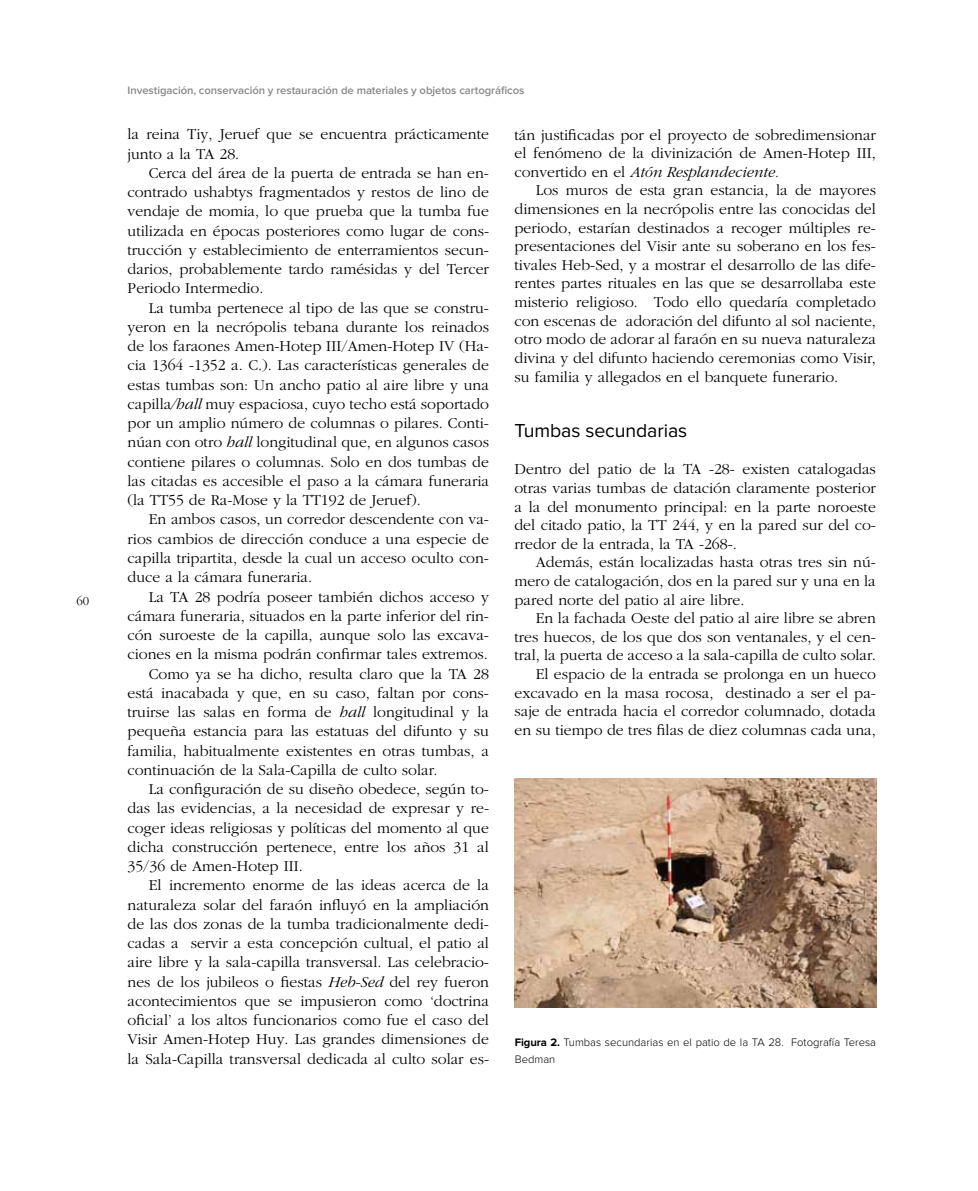
<style>
.page{position:relative;width:978px;height:1191px;background:#fff}
.page>*{position:absolute;margin:0;border:0;box-sizing:border-box;transform-origin:0 0}
.t1{font:19.5px "Proxima Nova";letter-spacing:-.005em;color:#000}
.t2{font:300 15.75px/18.6px "Garamond";color:#000;text-align:justify}
.t3{font:300 12.75px "Garamond";color:#000}
.t4{font:600 11.25px "Proxima Nova";letter-spacing:-.005em;color:#87888a}
.t5{font:300 11.25px/17.7px "Proxima Nova";color:#000}
.s1{font-style:italic}
.s2{font-weight:700}
</style>
<div class="page">
<img style="left:515px;top:778px;width:361px;height:229px">
<p class="t3" style="left:77px;top:594px;width:14px">60</p>
<p class="t4" style="left:128px;top:85px;width:398px">Investigación, conservación y restauración de materiales y objetos cartográficos</p>
<p class="t2" style="left:128px;top:125px;width:363px;line-height:19.2px">la reina Tiy, Jeruef que se encuentra prácticamente junto a la TA 28.</p>
<p class="t2" style="left:128px;top:164px;width:363px;line-height:19.2px;text-indent:21px">Cerca del área de la puerta de entrada se han en&shy;contrado ushabtys fragmentados y restos de lino de vendaje de momia, lo que prueba que la tumba fue utilizada en épocas posteriores como lugar de cons&shy;trucción y establecimiento de enterramientos secun&shy;darios, probablemente tardo ramésidas y del Tercer Periodo Intermedio.</p>
<p class="t2" style="left:128px;top:298px;width:363px;line-height:19.2px;text-indent:21px">La tumba pertenece al tipo de las que se constru&shy;yeron en la necrópolis tebana durante los reinados de los faraones Amen-Hotep III/Amen-Hotep IV (Ha&shy;cia 1364 -1352 a. C.). Las características generales de estas tumbas son: Un ancho patio al aire libre y una capilla<span class="s1">/hall</span> muy espaciosa, cuyo techo está soportado por un amplio número de columnas o pilares. Conti&shy;núan con otro <span class="s1">hall</span> longitudinal que, en algunos casos contiene pilares o columnas. Solo en dos tumbas de las citadas es accesible el paso a la cámara funeraria (la TT55 de Ra-Mose y la TT192 de Jeruef).</p>
<p class="t2" style="left:128px;top:510px;width:363px;line-height:19.2px;text-indent:21px">En ambos casos, un corredor descendente con va&shy;rios cambios de dirección conduce a una especie de capilla tripartita, desde la cual un acceso oculto con&shy;duce a la cámara funeraria.</p>
<p class="t2" style="left:149px;top:587px;width:342px">La TA 28 podría poseer también dichos acceso y</p>
<p class="t2" style="left:128px;top:607px;width:363px">cámara funeraria, situados en la parte inferior del rin-</p>
<p class="t2" style="left:128px;top:626px;width:363px">cón suroeste de la capilla, aunque solo las excava-</p>
<p class="t2" style="left:128px;top:645px;width:362px">ciones en la misma podrán confirmar tales extremos.</p>
<p class="t2" style="left:149px;top:664px;width:342px">Como ya se ha dicho, resulta claro que la TA 28</p>
<p class="t2" style="left:128px;top:684px;width:363px">está inacabada y que, en su caso, faltan por cons-</p>
<p class="t2" style="left:128px;top:703px;width:363px">truirse las salas en forma de <span class="s1">hall</span> longitudinal y la</p>
<p class="t2" style="left:128px;top:722px;width:363px">pequeña estancia para las estatuas del difunto y su</p>
<p class="t2" style="left:128px;top:741px;width:363px">familia, habitualmente existentes en otras tumbas, a</p>
<p class="t2" style="left:128px;top:761px;width:311px">continuación de la Sala-Capilla de culto solar.</p>
<p class="t2" style="left:149px;top:780px;width:342px">La configuración de su diseño obedece, según to-</p>
<p class="t2" style="left:128px;top:799px;width:363px">das las evidencias, a la necesidad de expresar y re-</p>
<p class="t2" style="left:128px;top:818px;width:363px">coger ideas religiosas y políticas del momento al que</p>
<p class="t2" style="left:128px;top:838px;width:363px">dicha construcción pertenece, entre los años 31 al</p>
<p class="t2" style="left:128px;top:857px;width:177px">35/36 de Amen-Hotep III.</p>
<p class="t2" style="left:149px;top:876px;width:342px">El incremento enorme de las ideas acerca de la</p>
<p class="t2" style="left:128px;top:895px;width:363px">naturaleza solar del faraón influyó en la ampliación</p>
<p class="t2" style="left:128px;top:915px;width:363px">de las dos zonas de la tumba tradicionalmente dedi-</p>
<p class="t2" style="left:128px;top:934px;width:363px">cadas a servir a esta concepción cultual, el patio al</p>
<p class="t2" style="left:128px;top:953px;width:363px">aire libre y la sala-capilla transversal. Las celebracio-</p>
<p class="t2" style="left:128px;top:972px;width:363px">nes de los jubileos o fiestas <span class="s1">Heb-Sed</span> del rey fueron</p>
<p class="t2" style="left:128px;top:992px;width:363px">acontecimientos que se impusieron como ‘doctrina</p>
<p class="t2" style="left:128px;top:1011px;width:363px">oficial’ a los altos funcionarios como fue el caso del</p>
<p class="t2" style="left:128px;top:1030px;width:363px">Visir Amen-Hotep Huy. Las grandes dimensiones de</p>
<p class="t2" style="left:128px;top:1049px;width:363px">la Sala-Capilla transversal dedicada al culto solar es-</p>
<p class="t2" style="left:514px;top:126px;width:363px">tán justificadas por el proyecto de sobredimensionar el fenómeno de la divinización de Amen-Hotep III, convertido en el <span class="s1">Atón Resplandeciente.</span></p>
<p class="t2" style="left:514px;top:181px;width:363px;text-indent:21px">Los muros de esta gran estancia, la de mayores dimensiones en la necrópolis entre las conocidas del periodo, estarían destinados a recoger múltiples re&shy;presentaciones del Visir ante su soberano en los fes&shy;tivales Heb-Sed, y a mostrar el desarrollo de las dife&shy;rentes partes rituales en las que se desarrollaba este misterio religioso. Todo ello quedaría completado con escenas de adoración del difunto al sol naciente, otro modo de adorar al faraón en su nueva naturaleza divina y del difunto haciendo ceremonias como Visir, su familia y allegados en el banquete funerario.</p>
<p class="t1" style="left:514px;top:422px;width:174px">Tumbas secundarias</p>
<p class="t2" style="left:514px;top:460px;width:363px">Dentro del patio de la TA -28- existen catalogadas otras varias tumbas de datación claramente posterior a la del monumento principal: en la parte noroeste del citado patio, la TT 244, y en la pared sur del co&shy;rredor de la entrada, la TA -268-.</p>
<p class="t2" style="left:514px;top:553px;width:363px;text-indent:21px">Además, están localizadas hasta otras tres sin nú&shy;mero de catalogación, dos en la pared sur y una en la pared norte del patio al aire libre.</p>
<p class="t2" style="left:514px;top:609px;width:363px;text-align:right">En la fachada Oeste del patio al aire libre se abren tres huecos, de los que dos son ventanales, y el cen&shy;tral, la puerta de acceso a la sala-capilla de culto solar.<br>El espacio de la entrada se prolonga en un hueco excavado en la masa rocosa, destinado a ser el pa&shy;saje de entrada hacia el corredor columnado, dotada en su tiempo de tres filas de diez columnas cada una,</p>
<p class="t5" style="left:515px;top:1033px;width:363px"><span class="s2">Figura 2.</span> Tumbas secundarias en el patio de la TA 28. Fotografía Teresa<br>Bedman</p>
</div>
